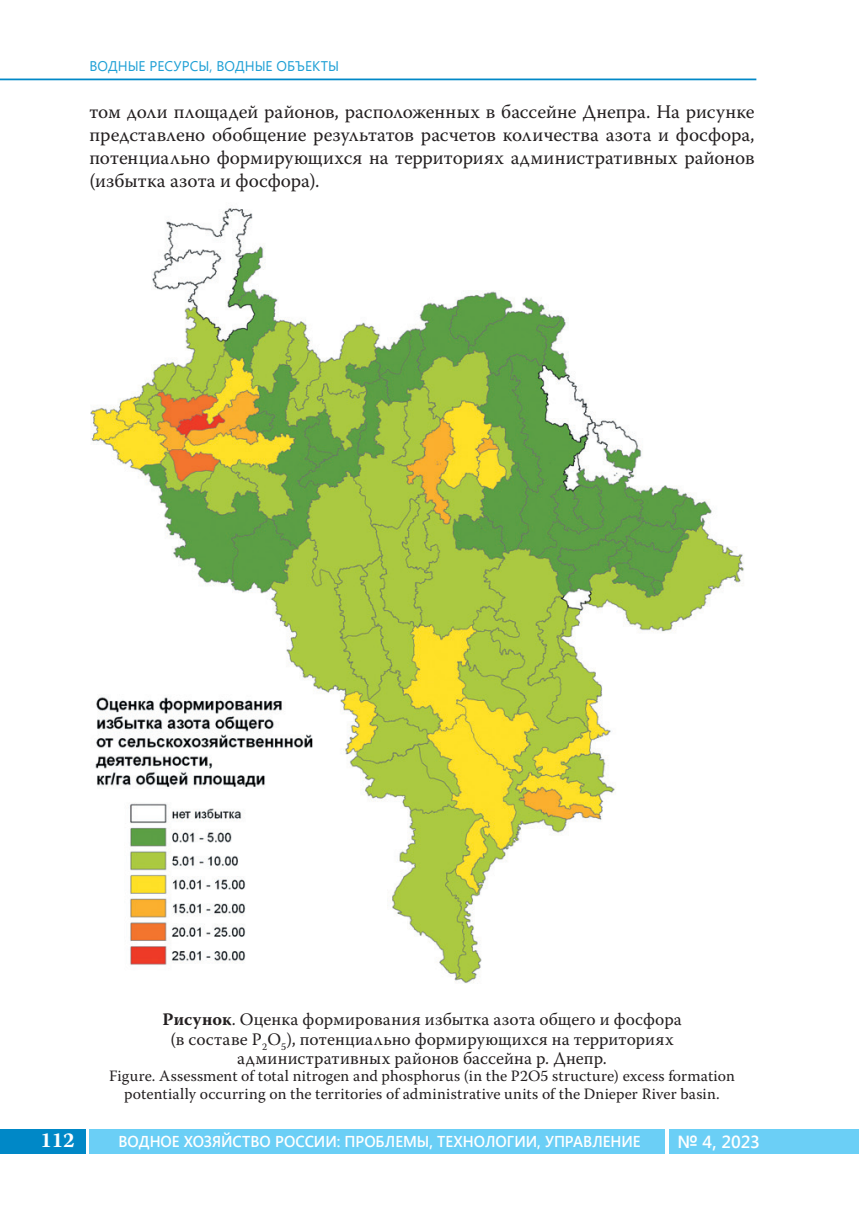
<style>
.page{position:relative;width:859px;height:1206px;background:#fff}
.page>*{position:absolute;margin:0;border:0;box-sizing:border-box;transform-origin:0 0}
.t1{font:700 21px "Warnock Pro";color:#fff}
.t2{font:19.25px/22.8px "Warnock Pro";letter-spacing:.005em;color:#231f20;text-align:justify}
.t3{font:17.5px/19.2px "Warnock Pro";letter-spacing:.005em;color:#231f20;text-align:center}
.t4{font:600 17.5px "Segoe UI";color:#fff}
.t5{font:15.75px/17.5px "Warnock Pro";letter-spacing:.01em;color:#231f20;text-align:center}
.t6{font:600 15.75px "Segoe UI";letter-spacing:-.005em;color:#fff;scale:.95 1}
.t7{font:14px "Segoe UI";color:#1fa0d5}
.s1{font-weight:700}
</style>
<div class="page">
<div style="left:89px;top:1128px;width:576px;height:25px;background:#6bcff6"></div>
<div style="left:0;top:1128px;width:86px;height:25px;background:#0088c7"></div>
<div style="left:669px;top:1128px;width:189px;height:25px;background:#6bcff6"></div>
<hr style="left:0;top:79px;width:756px;height:1px;background:#0088c7">
<img style="left:90px;top:208px;width:654px;height:775px">
<p class="t7" style="left:89px;top:56px;width:251px">ВОДНЫЕ РЕСУРСЫ, ВОДНЫЕ ОБЪЕКТЫ</p>
<p class="t2" style="left:89px;top:102px;width:666px">том доли площадей районов, расположенных в бассейне Днепра. На рисунке представлено обобщение результатов расчетов количества азота и фосфора, потенциально формирующихся на территориях административных районов (избытка азота и фосфора).</p>
<p class="t3" style="left:162px;top:1011px;width:520px"><span class="s1">Рисунок</span>. Оценка формирования избытка азота общего и фосфора (в составе P<sub>2</sub>O<sub>5</sub>), потенциально формирующихся на территориях административных районов бассейна р. Днепр.</p>
<p class="t5" style="left:109px;top:1068px;width:627px">Figure. Assessment of total nitrogen and phosphorus (in the P2O5 structure) excess formation potentially occurring on the territories of administrative units of the Dnieper River basin.</p>
<p class="t1" style="left:41px;top:1132px;width:36px">112</p>
<p class="t6" style="left:118px;top:1129px;width:551px">ВОДНОЕ ХОЗЯЙСТВО РОССИИ: ПРОБЛЕМЫ, ТЕХНОЛОГИИ, УПРАВЛЕНИЕ</p>
<p class="t4" style="left:677px;top:1128px;width:84px">№ 4, 2023</p>
</div>
